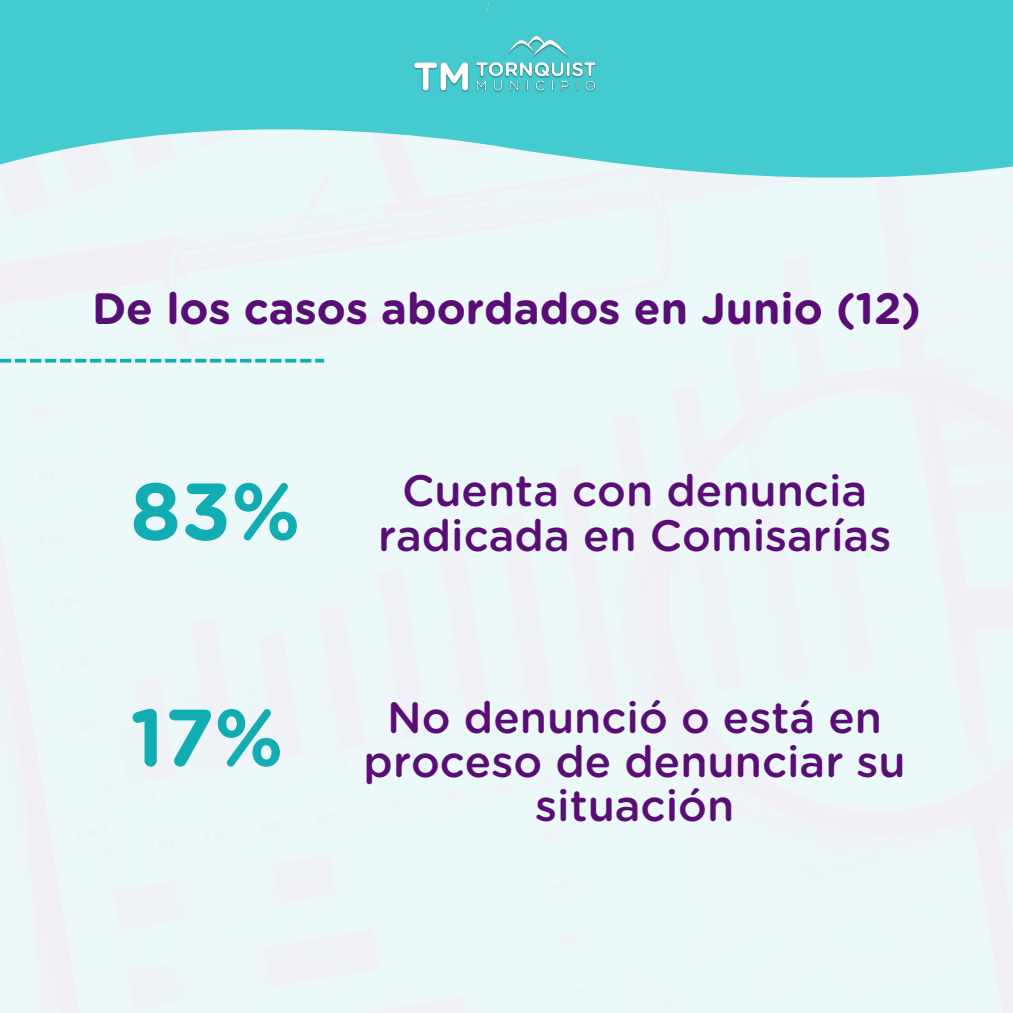
<style>
.page{position:relative;width:1013px;height:1013px;background:#fff}
.page>*{position:absolute;margin:0;border:0;box-sizing:border-box;transform-origin:0 0}
.t1{font:700 80.62px "Gotham Rounded";color:#11adb3}
.t2{font:500 43.88px/44px "Gotham Rounded";color:#590e76;text-align:center}
.t3{font:700 43.88px "Gotham Rounded";color:#590e76}
</style>
<div class="page">
<div style="left:0;top:185px;width:670px;height:57px;background:#edf8f9"></div>
<div style="left:0;top:198px;width:634px;height:39px;background:#edf8f9"></div>
<svg style="left:670px;top:141px;width:342px;height:40px;background:#60d2d6"></svg>
<svg style="left:0;top:137px;width:634px;height:61px"></svg>
<div style="left:670px;top:81px;width:342px;height:60px;background:#44cbd0"></div>
<div style="left:0;top:76px;width:343px;height:61px;background:#44cbd0"></div>
<div style="left:670px;top:20px;width:342px;height:61px;background:#44cbd0"></div>
<div style="left:0;top:0;width:343px;height:76px;background:#44cbd0"></div>
<div style="left:670px;top:0;width:342px;height:20px;background:#44cbd0"></div>
<img style="left:343px;top:0;width:327px;height:185px">
<svg style="left:0;top:359px;width:324px;height:3px"></svg>
<h1 class="t3" style="left:92px;top:288px;width:830px">De los casos abordados en Junio (12)</h1>
<h1 class="t1" style="left:130px;top:475px;width:172px">83%</h1>
<p class="t1" style="left:130px;top:701px;width:155px">17%</p>
<p class="t2" style="left:378px;top:471px;width:515px">Cuenta con denuncia radicada en Comisarías</p>
<p class="t2" style="left:363px;top:697px;width:543px">No denunció o está en proceso de denunciar su situación</p>
</div>
